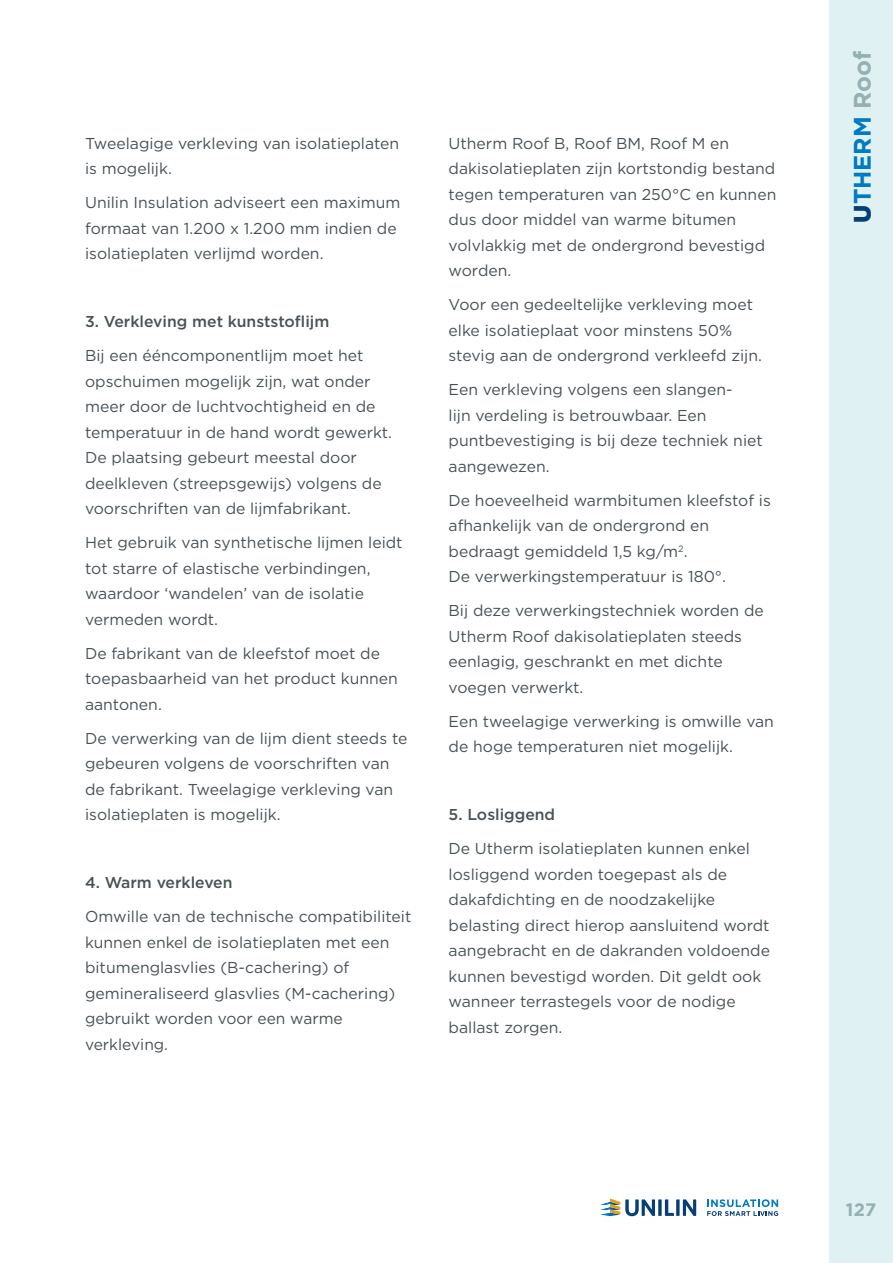
<style>
.page{position:relative;width:893px;height:1263px;background:#fff}
.page>*{position:absolute;margin:0;border:0;box-sizing:border-box;transform-origin:0 0}
.t1{font:700 24px "Gotham";color:#007ac3}
.t2{font:700 18px "Gotham";color:#95b0b3}
.t3{font:15.75px/25.5px "Gotham";color:#485156}
.t4{font:500 15.75px "Gotham";color:#485156}
.s1{font-weight:900;color:#063e77}
.s2{color:#95b0b3}
</style>
<div class="page">
<div style="left:829px;top:0;width:64px;height:1263px;background:#e0f1f3"></div>
<svg style="left:600px;top:1198px;width:96px;height:18px"></svg>
<svg style="left:707px;top:1199px;width:71px;height:17px"></svg>
<p class="t3" style="left:85px;top:130px;width:316px">Tweelagige verkleving van isolatieplaten is mogelijk.</p>
<p class="t3" style="left:85px;top:190px;width:317px">Unilin Insulation adviseert een maximum formaat van 1.200 x 1.200 mm indien de isolatieplaten verlijmd worden.</p>
<p class="t4" style="left:85px;top:311px;width:246px">3. Verkleving met kunststoflijm</p>
<p class="t3" style="left:85px;top:343px;width:309px">Bij een ééncomponentlijm moet het opschuimen mogelijk zijn, wat onder meer door de luchtvochtigheid en de temperatuur in de hand wordt gewerkt.<br>De plaatsing gebeurt meestal door deelkleven (streepsgewijs) volgens de voorschriften van de lijmfabrikant.</p>
<p class="t3" style="left:85px;top:530px;width:319px">Het gebruik van synthetische lijmen leidt tot starre of elastische verbindingen, waardoor ‘wandelen’ van de isolatie vermeden wordt.</p>
<p class="t3" style="left:85px;top:640px;width:314px">De fabrikant van de kleefstof moet de toepasbaarheid van het product kunnen aantonen.</p>
<p class="t3" style="left:85px;top:725px;width:324px">De verwerking van de lijm dient steeds te gebeuren volgens de voorschriften van de fabrikant. Tweelagige verkleving van isolatieplaten is mogelijk.</p>
<p class="t4" style="left:85px;top:872px;width:149px">4. Warm verkleven</p>
<p class="t3" style="left:85px;top:904px;width:328px">Omwille van de technische compatibiliteit kunnen enkel de isolatieplaten met een bitumenglasvlies (B-cachering) of gemineraliseerd glasvlies (M-cachering) gebruikt worden voor een warme verkleving.</p>
<p class="t3" style="left:449px;top:130px;width:329px">Utherm Roof B, Roof BM, Roof M en dakisolatieplaten zijn kortstondig bestand tegen temperaturen van 250°C en kunnen dus door middel van warme bitumen volvlakkig met de ondergrond bevestigd worden.</p>
<p class="t3" style="left:449px;top:292px;width:315px">Voor een gedeeltelijke verkleving moet elke isolatieplaat voor minstens 50% stevig aan de ondergrond verkleefd zijn.</p>
<p class="t3" style="left:449px;top:377px;width:316px">Een verkleving volgens een slangen-<br>lijn verdeling is betrouwbaar. Een puntbevestiging is bij deze techniek niet aangewezen.</p>
<p class="t3" style="left:449px;top:487px;width:324px">De hoeveelheid warmbitumen kleefstof is afhankelijk van de ondergrond en bedraagt gemiddeld 1,5 kg/m<sup>2</sup>.<br>De verwerkingstemperatuur is 180°.</p>
<p class="t3" style="left:449px;top:598px;width:317px">Bij deze verwerkingstechniek worden de Utherm Roof dakisolatieplaten steeds eenlagig, geschrankt en met dichte voegen verwerkt.</p>
<p class="t3" style="left:449px;top:708px;width:327px">Een tweelagige verwerking is omwille van de hoge temperaturen niet mogelijk.</p>
<p class="t4" style="left:449px;top:804px;width:108px">5. Losliggend</p>
<p class="t3" style="left:449px;top:836px;width:323px">De Utherm isolatieplaten kunnen enkel losliggend worden toegepast als de dakafdichting en de noodzakelijke belasting direct hierop aansluitend wordt aangebracht en de dakranden voldoende kunnen bevestigd worden. Dit geldt ook wanneer terrastegels voor de nodige ballast zorgen.</p>
<h1 class="t1" style="left:846px;top:223px;width:173px;rotate:-90deg"><span class="s1">U</span>THERM <span class="s2">Roof</span></h1>
<p class="t2" style="left:846px;top:1198px;width:32px">127</p>
</div>
